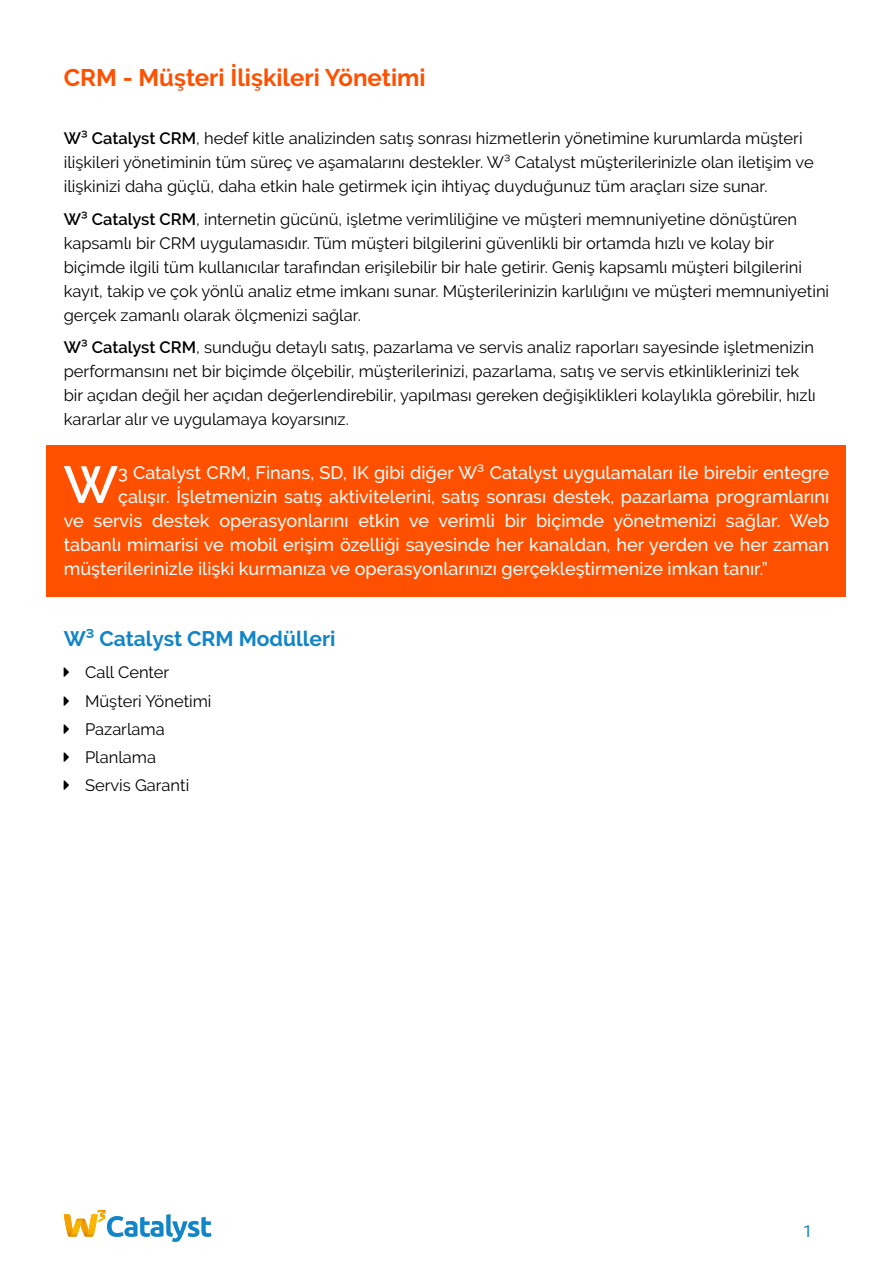
<style>
.page{position:relative;width:893px;height:1263px;background:#fff}
.page>*{position:absolute;margin:0;border:0;box-sizing:border-box;transform-origin:0 0}
.t1{font:600 51.75px "Raleway";color:#fff}
.t2{font:700 24px "Raleway";color:#ff5000}
.t3{font:700 21px "Raleway";color:#1185c7}
.t4{font:500 18px "Raleway";color:#fff}
.t5{font:16.5px/24px "Raleway";color:#000}
.t6{font:16.5px "Roboto";color:#1185c7}
.s1{font-weight:600}
</style>
<div class="page">
<svg style="left:64px;top:1209px;width:147px;height:33px"></svg>
<div style="left:47px;top:445px;width:799px;height:151px;background:#ff5000"></div>
<h2 class="t2" style="left:64px;top:64px;width:363px">CRM - Müşteri İlişkileri Yönetimi</h2>
<p class="t5" style="left:64px;top:126px;width:751px"><span class="s1">W³ Catalyst CRM</span>, hedef kitle analizinden satış sonrası hizmetlerin yönetimine kurumlarda müşteri ilişkileri yönetiminin tüm süreç ve aşamalarını destekler. W³ Catalyst müşterilerinizle olan iletişim ve ilişkinizi daha güçlü, daha etkin hale getirmek için ihtiyaç duyduğunuz tüm araçları size sunar.</p>
<p class="t5" style="left:64px;top:207px;width:767px"><span class="s1">W³ Catalyst CRM</span>, internetin gücünü, işletme verimliliğine ve müşteri memnuniyetine dönüştüren kapsamlı bir CRM uygulamasıdır. Tüm müşteri bilgilerini güvenlikli bir ortamda hızlı ve kolay bir biçimde ilgili tüm kullanıcılar tarafından erişilebilir bir hale getirir. Geniş kapsamlı müşteri bilgilerini kayıt, takip ve çok yönlü analiz etme imkanı sunar. Müşterilerinizin karlılığını ve müşteri memnuniyetini gerçek zamanlı olarak ölçmenizi sağlar.</p>
<p class="t5" style="left:64px;top:335px;width:753px"><span class="s1">W³ Catalyst CRM</span>, sunduğu detaylı satış, pazarlama ve servis analiz raporları sayesinde işletmenizin performansını net bir biçimde ölçebilir, müşterilerinizi, pazarlama, satış ve servis etkinliklerinizi tek bir açıdan değil her açıdan değerlendirebilir, yapılması gereken değişiklikleri kolaylıkla görebilir, hızlı kararlar alır ve uygulamaya koyarsınız.</p>
<h1 class="t1" style="left:64px;top:455px;width:56px">W</h1>
<p class="t4" style="left:118px;top:462px;width:713px">3 Catalyst CRM, Finans, SD, IK gibi diğer W³ Catalyst uygulamaları ile birebir entegre</p>
<p class="t4" style="left:118px;top:486px;width:713px">çalışır. İşletmenizin satış aktivitelerini, satış sonrası destek, pazarlama programlarını</p>
<p class="t4" style="left:64px;top:510px;width:767px">ve servis destek operasyonlarını etkin ve verimli bir biçimde yönetmenizi sağlar. Web</p>
<p class="t4" style="left:64px;top:534px;width:767px">tabanlı mimarisi ve mobil erişim özelliği sayesinde her kanaldan, her yerden ve her zaman</p>
<p class="t4" style="left:64px;top:558px;width:706px">müşterilerinizle ilişki kurmanıza ve operasyonlarınızı gerçekleştirmenize imkan tanır.”</p>
<p class="t3" style="left:64px;top:626px;width:273px">W³ Catalyst CRM Modülleri</p>
<p class="t5" style="left:85px;top:658px;width:128px;line-height:28.3px">Call Center<br>Müşteri Yönetimi<br>Pazarlama<br>Planlama<br>Servis Garanti</p>
<p class="t6" style="left:803px;top:1220px;width:11px">1</p>
</div>
